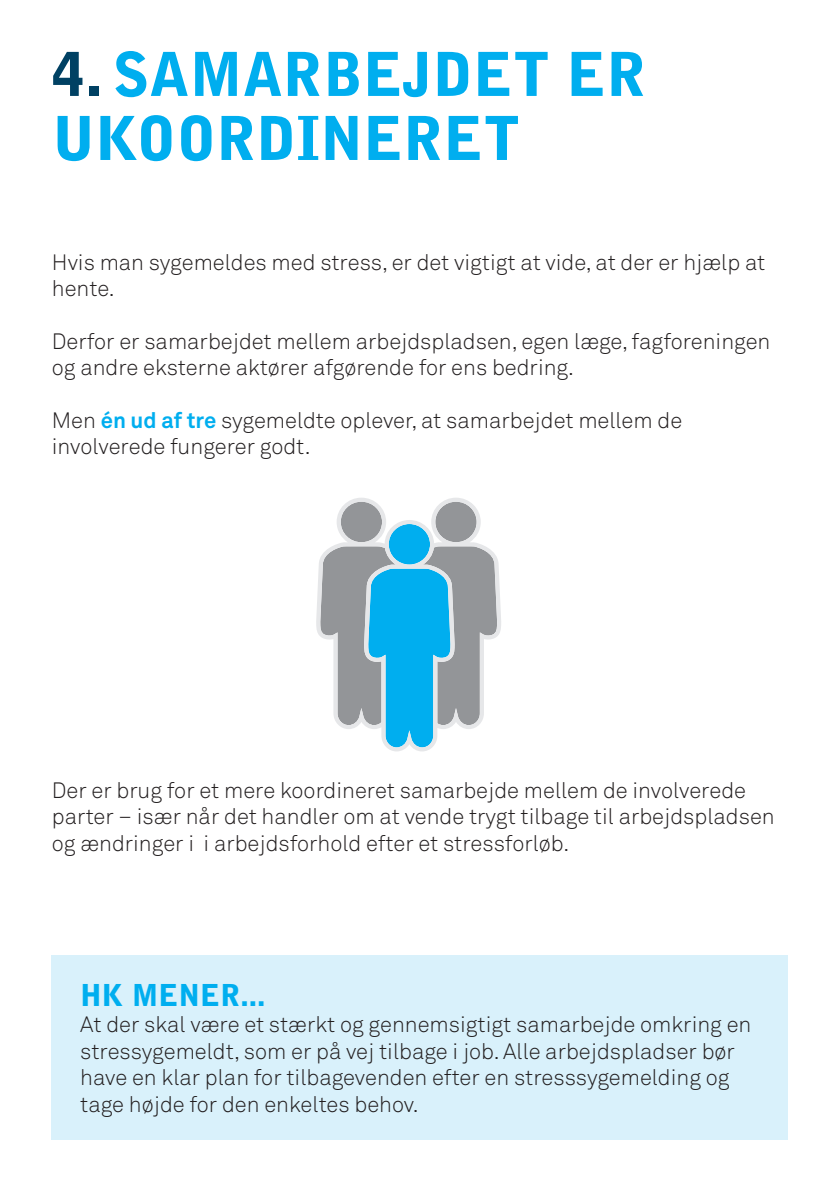
<style>
.page{position:relative;width:840px;height:1191px;background:#fff}
.page>*{position:absolute;margin:0;border:0;box-sizing:border-box;transform-origin:0 0}
.t1{font:900 60px/64px "Bell Gothic Std";color:#00aeef}
.t2{font:900 30px "Bell Gothic Std";color:#00aeef}
.t3{font:22px/26.4px "Akkurat Light Pro";color:#231f20}
.s1{color:#004163}
.s2{font-family:"Akkurat Pro";font-weight:700;color:#00aeef}
</style>
<div class="page">
<div style="left:52px;top:955px;width:735px;height:185px;background:#d9f1fb"></div>
<svg style="left:316px;top:498px;width:185px;height:253px"></svg>
<h1 class="t1" style="left:52px;top:43px;width:595px"><span class="s1">4.</span> SAMARBEJDET ER<br>UKOORDINERET</h1>
<p class="t3" style="left:52px;top:249px;width:714px">Hvis man sygemeldes med stress, er det vigtigt at vide, at der er hjælp at hente.</p>
<p class="t3" style="left:52px;top:328px;width:719px">Derfor er samarbejdet mellem arbejdspladsen, egen læge, fagforeningen og andre eksterne aktører afgørende for ens bedring.</p>
<p class="t3" style="left:52px;top:407px;width:631px">Men <span class="s2">én ud af tre</span> sygemeldte oplever, at samarbejdet mellem de involverede fungerer godt.</p>
<p class="t3" style="left:52px;top:777px;width:724px">Der er brug for et mere koordineret samarbejde mellem de involverede parter – især når det handler om at vende trygt tilbage til arbejdspladsen og ændringer i i arbejdsforhold efter et stressforløb.</p>
<h2 class="t2" style="left:80px;top:977px;width:186px">HK MENER...</h2>
<p class="t3" style="left:80px;top:1011px;width:672px">At der skal være et stærkt og gennemsigtigt samarbejde omkring en stressygemeldt, som er på vej tilbage i job. Alle arbejdspladser bør have en klar plan for tilbagevenden efter en stresssygemelding og tage højde for den enkeltes behov.</p>
</div>
